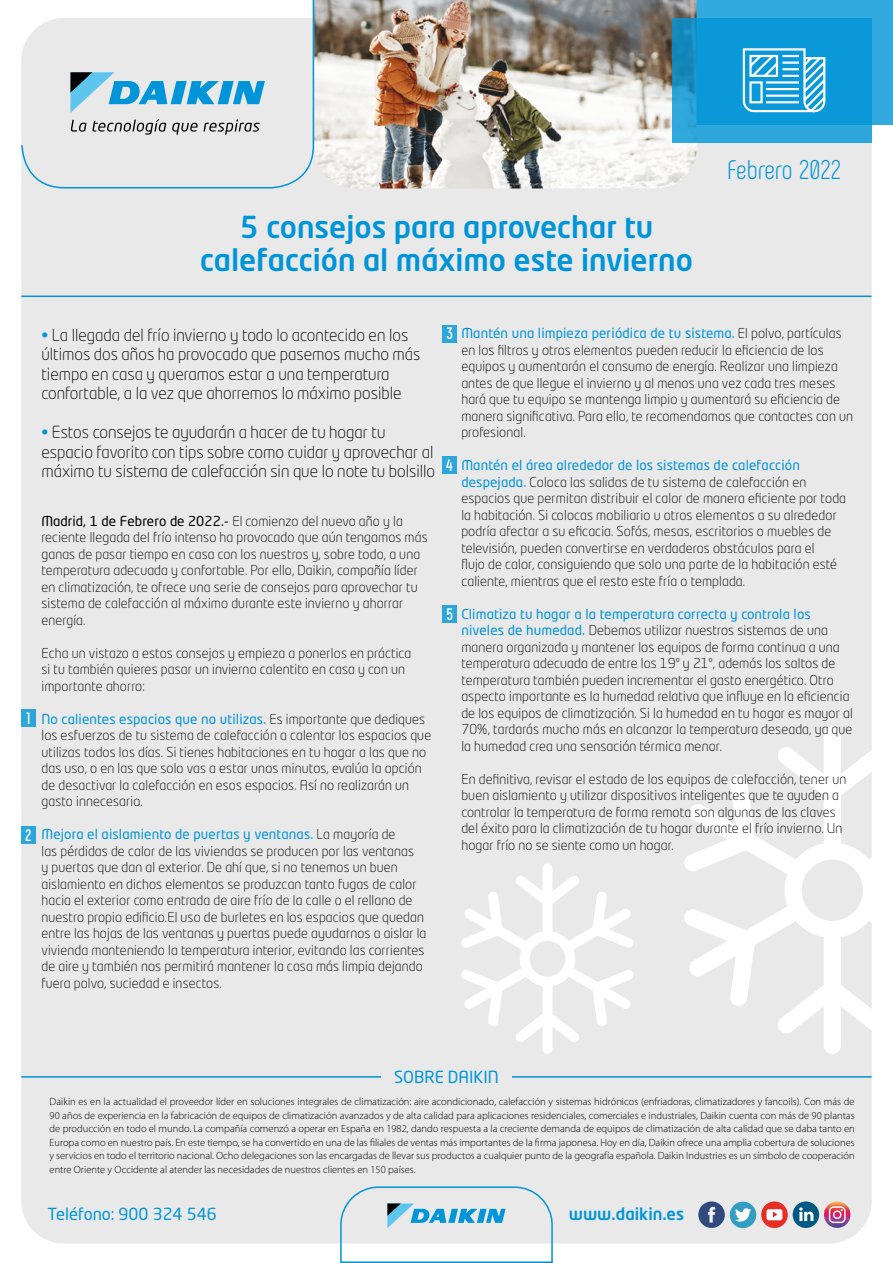
<style>
.page{position:relative;width:893px;height:1263px;background:#fff}
.page>*{position:absolute;margin:0;border:0;box-sizing:border-box;transform-origin:0 0}
.t1{font:500 30px "Neo Tech Std";color:#0095d8}
.t2{font:300 27px "Phenomena";color:#0095d8}
.t3{font:300 16.5px/19.5px "Neo Tech Std";color:#000}
.t4{font:16.5px "Neo Tech Std";color:#0095d8}
.t5{font:500 16.5px "Neo Tech Std";color:#0095d8}
.t6{font:700 16.5px "Phenomena";color:#fff}
.t7{font:300 13.5px/16.5px "Neo Tech Std";letter-spacing:.01em;color:#000}
.t8{font:300 10.5px/13.5px "Myriad Pro";color:#000;text-align:justify}
.s1{color:#0095d8}
.s2{font-weight:400}
.s3{font-weight:400;color:#0095d8}
</style>
<div class="page">
<div style="left:21px;top:142px;width:851px;height:1101px;background:#e9e9ea"></div>
<svg style="left:683px;top:726px;width:189px;height:328px;fill:#e9e9ea"></svg>
<svg style="left:461px;top:864px;width:173px;height:190px"></svg>
<div style="left:696px;top:0;width:197px;height:124px;background:#33aadf"></div>
<img style="left:315px;top:0;width:381px;height:188px">
<svg style="left:21px;top:0;width:294px;height:189px;background:#e8eaec"></svg>
<svg style="left:339px;top:1186px;width:215px;height:77px"></svg>
<div style="left:793px;top:1201px;width:26px;height:27px;background:#005982;border-radius:50%"></div>
<svg style="left:799px;top:1207px;width:14px;height:14px"></svg>
<div style="left:730px;top:1202px;width:26px;height:26px;background:#339ec2;border-radius:50%"></div>
<svg style="left:735px;top:1208px;width:16px;height:13px"></svg>
<svg style="left:761px;top:1201px;width:27px;height:27px"></svg>
<svg style="left:766px;top:1209px;width:16px;height:11px"></svg>
<div style="left:698px;top:1201px;width:27px;height:27px;background:#304a7d;border-radius:50%"></div>
<svg style="left:708px;top:1207px;width:7px;height:15px"></svg>
<svg style="left:824px;top:1201px;width:26px;height:27px"></svg>
<svg style="left:829px;top:1206px;width:17px;height:17px"></svg>
<hr style="left:21px;top:1076px;width:851px;height:1px;background:#0095d8">
<div style="left:381px;top:1070px;width:131px;height:13px;background:#e9e9ea"></div>
<svg style="left:70px;top:72px;width:195px;height:41px;background:#91c6de"></svg>
<svg style="left:71px;top:119px;width:189px;height:16px;background:#bbbbbc"></svg>
<hr style="left:21px;top:296px;width:851px;height:1px;background:#0095d8">
<svg style="left:672px;top:18px;width:200px;height:124px;background:#1299d6"></svg>
<svg style="left:742px;top:47px;width:85px;height:67px;background:#5bbae5"></svg>
<div style="left:21px;top:709px;width:15px;height:17px;background:#2ea5db"></div>
<div style="left:443px;top:605px;width:14px;height:17px;background:#2ea5db"></div>
<div style="left:21px;top:826px;width:15px;height:17px;background:#2ea5db"></div>
<div style="left:443px;top:456px;width:14px;height:18px;background:#2ea5db"></div>
<div style="left:443px;top:325px;width:14px;height:17px;background:#2ea5db"></div>
<p class="t1" style="left:240px;top:208px;width:415px">5 consejos para aprovechar tu</p>
<p class="t1" style="left:200px;top:241px;width:494px">calefacción al máximo este invierno</p>
<p class="t2" style="left:727px;top:154px;width:115px">Febrero 2022</p>
<p class="t6" style="left:26px;top:708px;width:6px">1</p>
<p class="t6" style="left:25px;top:825px;width:8px">2</p>
<p class="t3" style="left:41px;top:325px;width:380px"><span class="s1">•</span> La llegada del frío invierno y todo lo acontecido en los últimos dos años ha provocado que pasemos mucho más tiempo en casa y queramos estar a una temperatura confortable, a la vez que ahorremos lo máximo posible</p>
<p class="t3" style="left:41px;top:422px;width:395px"><span class="s1">•</span> Estos consejos te ayudarán a hacer de tu hogar tu espacio favorito con tips sobre como cuidar y aprovechar al máximo tu sistema de calefacción sin que lo note tu bolsillo</p>
<p class="t7" style="left:41px;top:512px;width:388px"><span class="s2">Madrid, 1 de Febrero de 2022.-</span> El comienzo del nuevo año y la reciente llegada del frío intenso ha provocado que aún tengamos más ganas de pasar tiempo en casa con los nuestros y, sobre todo, a una temperatura adecuada y confortable. Por ello, Daikin, compañía líder en climatización, te ofrece una serie de consejos para aprovechar tu sistema de calefacción al máximo durante este invierno y ahorrar energía.</p>
<p class="t7" style="left:41px;top:644px;width:371px">Echa un vistazo a estos consejos y empieza a ponerlos en práctica si tu también quieres pasar un invierno calentito en casa y con un importante ahorro:</p>
<p class="t7" style="left:41px;top:710px;width:391px"><span class="s3">No calientes espacios que no utilizas.</span> Es importante que dediques los esfuerzos de tu sistema de calefacción a calentar los espacios que utilizas todos los días. Si tienes habitaciones en tu hogar a las que no das uso, o en las que solo vas a estar unos minutos, evalúa la opción de desactivar la calefacción en esos espacios. Así no realizarán un gasto innecesario.</p>
<p class="t7" style="left:41px;top:826px;width:386px"><span class="s3">Mejora el aislamiento de puertas y ventanas.</span> La mayoría de<br>las pérdidas de calor de las viviendas se producen por las ventanas<br>y puertas que dan al exterior. De ahí que, si no tenemos un buen aislamiento en dichos elementos se produzcan tanto fugas de calor hacia el exterior como entrada de aire frío de la calle o el rellano de nuestro propio edificio.El uso de burletes en los espacios que quedan entre las hojas de las ventanas y puertas puede ayudarnos a aislar la vivienda manteniendo la temperatura interior, evitando las corrientes de aire y también nos permitirá mantener la casa más limpia dejando fuera polvo, suciedad e insectos.</p>
<p class="t6" style="left:446px;top:324px;width:8px">3</p>
<p class="t6" style="left:446px;top:455px;width:8px">4</p>
<p class="t6" style="left:446px;top:604px;width:8px">5</p>
<p class="t7" style="left:461px;top:325px;width:393px"><span class="s3">Mantén una limpieza periódica de tu sistema.</span> El polvo, partículas en los filtros y otros elementos pueden reducir la eficiencia de los equipos y aumentarán el consumo de energía. Realizar una limpieza antes de que llegue el invierno y al menos una vez cada tres meses hará que tu equipo se mantenga limpio y aumentará su eficiencia de manera significativa. Para ello, te recomendamos que contactes con un profesional.</p>
<p class="t7" style="left:461px;top:457px;width:386px"><span class="s3">Mantén el área alrededor de los sistemas de calefacción despejada.</span> Coloca las salidas de tu sistema de calefacción en espacios que permitan distribuir el calor de manera eficiente por toda la habitación. Si colocas mobiliario u otros elementos a su alrededor podría afectar a su eficacia. Sofás, mesas, escritorios o muebles de televisión, pueden convertirse en verdaderos obstáculos para el<br>flujo de calor, consiguiendo que solo una parte de la habitación esté caliente, mientras que el resto este fría o templada.</p>
<p class="t7" style="left:461px;top:605px;width:393px"><span class="s3">Climatiza tu hogar a la temperatura correcta y controla los niveles de humedad.</span> Debemos utilizar nuestros sistemas de una manera organizada y mantener los equipos de forma continua a una temperatura adecuada de entre los 19º y 21º, además los saltos de temperatura también pueden incrementar el gasto energético. Otro aspecto importante es la humedad relativa que influye en la eficiencia de los equipos de climatización. Si la humedad en tu hogar es mayor al 70%, tardarás mucho más en alcanzar la temperatura deseada, ya que la humedad crea una sensación térmica menor.</p>
<p class="t7" style="left:461px;top:770px;width:386px">En definitiva, revisar el estado de los equipos de calefacción, tener un buen aislamiento y utilizar dispositivos inteligentes que te ayuden a controlar la temperatura de forma remota son algunas de las claves del éxito para la climatización de tu hogar durante el frío invierno. Un hogar frío no se siente como un hogar.</p>
<p class="t4" style="left:394px;top:1067px;width:106px">SOBRE DAIKIN</p>
<p class="t8" style="left:50px;top:1095px;width:807px">Daikin es en la actualidad el proveedor líder en soluciones integrales de climatización: aire acondicionado, calefacción y sistemas hidrónicos (enfriadoras, climatizadores y fancoils). Con más de 90 años de experiencia en la fabricación de equipos de climatización avanzados y de alta calidad para aplicaciones residenciales, comerciales e industriales, Daikin cuenta con más de 90 plantas de producción en todo el mundo. La compañía comenzó a operar en España en 1982, dando respuesta a la creciente demanda de equipos de climatización de alta calidad que se daba tanto en Europa como en nuestro país. En este tiempo, se ha convertido en una de las filiales de ventas más importantes de la firma japonesa. Hoy en día, Daikin ofrece una amplia cobertura de soluciones y servicios en todo el territorio nacional. Ocho delegaciones son las encargadas de llevar sus productos a cualquier punto de la geografía española. Daikin Industries es un símbolo de cooperación entre Oriente y Occidente al atender las necesidades de nuestros clientes en 150 países.</p>
<p class="t4" style="left:48px;top:1204px;width:171px">Teléfono: 900 324 546</p>
<p class="t5" style="left:569px;top:1204px;width:117px">www.daikin.es</p>
</div>
